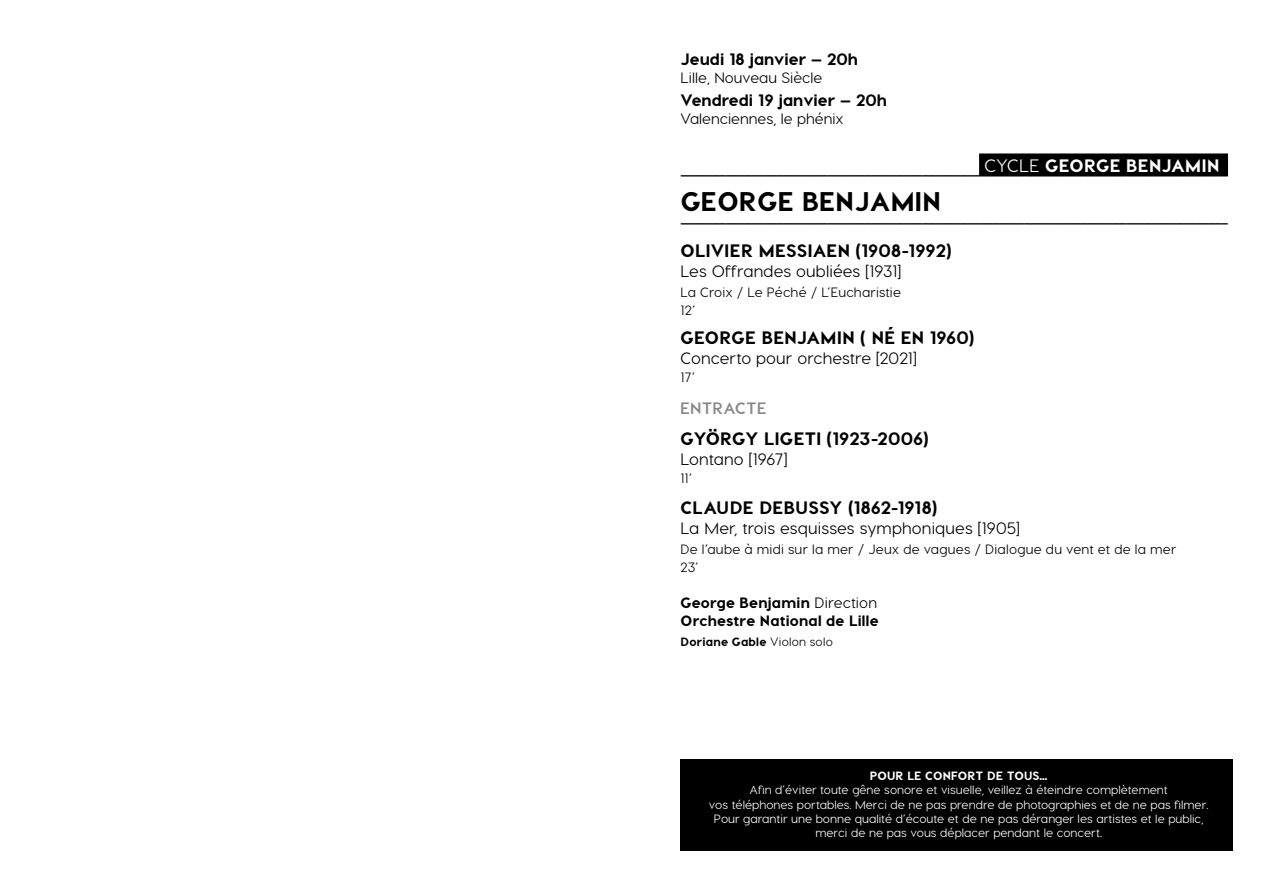
<style>
.page{position:relative;width:1276px;height:893px;background:#fff}
.page>*{position:absolute;margin:0;border:0;box-sizing:border-box;transform-origin:0 0}
.t1{font:800 27px "Visby CF";letter-spacing:.01em;color:#000}
.t2{font:800 18px "Visby CF";letter-spacing:.01em;color:#000}
.t3{font:800 18px "Visby CF";letter-spacing:.02em;color:#fff}
.t4{font:500 16.5px "Visby CF";letter-spacing:.005em;color:#000}
.t5{font:800 16.5px "Visby CF";color:#000}
.t6{font:700 16.5px "Visby CF";letter-spacing:.005em;color:#878787}
.t7{font:800 15px/18px "Visby CF";letter-spacing:.01em;color:#000}
.t8{font:500 15px "Visby CF";color:#000}
.t9{font:500 13.5px/18.1px "Visby CF";letter-spacing:.015em;color:#000}
.t10{font:500 12px/14.4px "Visby CF";color:#fff;text-align:center}
.t11{font:800 12px "Visby CF";letter-spacing:.02em;color:#000}
.t12{font:800 12px "Visby CF";letter-spacing:.01em;color:#fff}
.t13{font:800 11.55px "Visby CF";color:#000}
.s1{font-weight:500}
</style>
<div class="page">
<div style="left:680px;top:759px;width:553px;height:91px;background:#000"></div>
<div style="left:979px;top:153px;width:249px;height:23px;background:#000"></div>
<h3 class="t5" style="left:680px;top:49px;width:179px">Jeudi 18 janvier — 20h</h3>
<p class="t8" style="left:680px;top:69px;width:143px">Lille, Nouveau Siècle</p>
<h3 class="t5" style="left:680px;top:90px;width:208px">Vendredi 19 janvier — 20h</h3>
<p class="t8" style="left:680px;top:110px;width:165px">Valenciennes, le phénix</p>
<h2 class="t3" style="left:984px;top:154px;width:236px"><span class="s1">CYCLE</span> GEORGE BENJAMIN</h2>
<p class="t13" style="left:680px;top:168px;width:549px">——————————————————————————————————————————————————————————————————————————————————————</p>
<h1 class="t1" style="left:680px;top:184px;width:262px">GEORGE BENJAMIN</h1>
<p class="t13" style="left:680px;top:216px;width:549px">——————————————————————————————————————————————————————————————————————————————————————</p>
<h2 class="t2" style="left:680px;top:239px;width:273px">OLIVIER MESSIAEN (1908-1992)</h2>
<h3 class="t4" style="left:680px;top:261px;width:222px">Les Offrandes oubliées [1931]</h3>
<p class="t9" style="left:680px;top:283px;width:222px">La Croix / Le Péché / L’Eucharistie<br>12’</p>
<h2 class="t2" style="left:680px;top:327px;width:295px">GEORGE BENJAMIN ( NÉ EN 1960)</h2>
<h3 class="t4" style="left:680px;top:348px;width:238px">Concerto pour orchestre [2021]</h3>
<p class="t9" style="left:680px;top:368px;width:16px">17’</p>
<h3 class="t6" style="left:680px;top:398px;width:87px">ENTRACTE</h3>
<h2 class="t2" style="left:680px;top:427px;width:250px">GYÖRGY LIGETI (1923-2006)</h2>
<h3 class="t4" style="left:680px;top:449px;width:108px">Lontano [1967]</h3>
<p class="t9" style="left:680px;top:469px;width:13px">11’</p>
<h2 class="t2" style="left:680px;top:497px;width:258px">CLAUDE DEBUSSY (1862-1918)</h2>
<h3 class="t4" style="left:680px;top:518px;width:341px">La Mer, trois esquisses symphoniques [1905]</h3>
<p class="t9" style="left:680px;top:540px;width:497px">De l’aube à midi sur la mer / Jeux de vagues / Dialogue du vent et de la mer<br>23’</p>
<p class="t7" style="left:680px;top:594px;width:200px">George Benjamin <span class="s1">Direction<br></span>Orchestre National de Lille</p>
<p class="t11" style="left:680px;top:634px;width:154px">Doriane Gable <span class="s1">Violon solo</span></p>
<p class="t12" style="left:870px;top:768px;width:179px">POUR LE CONFORT DE TOUS...</p>
<p class="t10" style="left:709px;top:783px;width:501px">Afin d’éviter toute gêne sonore et visuelle, veillez à éteindre complètement<br>vos téléphones portables. Merci de ne pas prendre de photographies et de ne pas filmer.<br>Pour garantir une bonne qualité d’écoute et de ne pas déranger les artistes et le public, merci de ne pas vous déplacer pendant le concert.</p>
</div>
